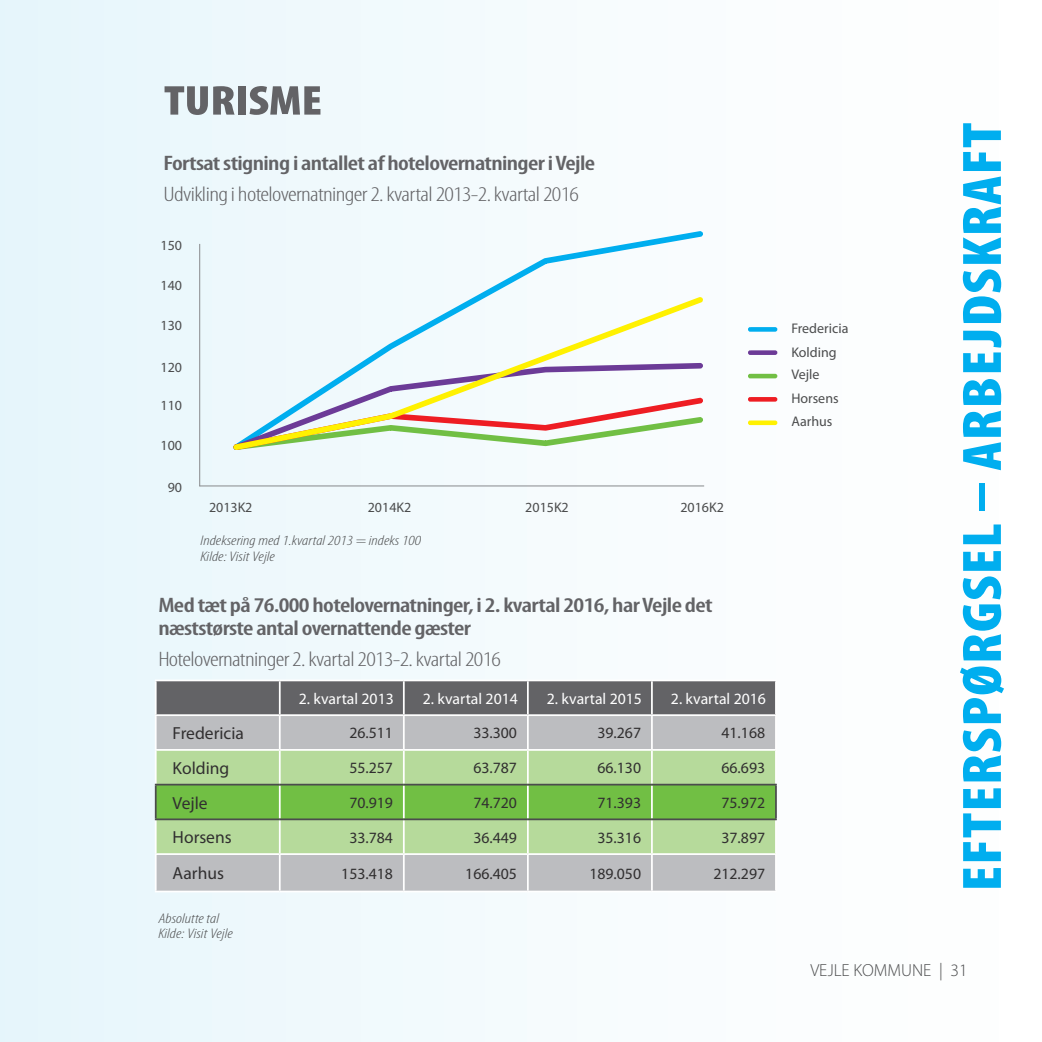
<style>
.page{position:relative;width:1042px;height:1042px;background:#fff}
.page>*{position:absolute;margin:0;border:0;box-sizing:border-box;transform-origin:0 0}
.t1{font:900 condensed 56px "Myriad Pro";letter-spacing:.02em;color:#00aeef;scale:1.1 1}
.t2{font:900 condensed 42px "Myriad Pro";letter-spacing:-.005em;color:#636366;scale:1.2 1}
.t3{font:600 condensed 21px/22.8px "Myriad Pro";letter-spacing:-.025em;color:#636366;scale:1.25 1}
.t4{font:300 condensed 21px "Myriad Pro";letter-spacing:-.025em;color:#636366;scale:1.25 1}
.t5{font:17.5px "Myriad Pro";color:#312f30}
.t6{font:300 17.5px "Myriad Pro";color:#4b4c4d}
.t7{font:15.75px "Myriad Pro";color:#312f30}
.t8{font:15.75px "Myriad Pro";color:#fff}
.t9{font:italic 300 condensed 14px/15.8px "Myriad Pro";color:#4b4c4d;scale:1.25 1}
.t10{font:14px/23.3px "Myriad Pro";color:#4b4c4d}
</style>
<div class="page">
<div style="left:0;top:0;width:1042px;height:1042px;background:linear-gradient(to right,#e7f6fb,#fff)"></div>
<hr style="left:199px;top:244px;width:1px;height:242px;background:#87898c">
<hr style="left:199px;top:485px;width:505px;height:1px;background:#87898c">
<div style="left:233px;top:230px;width:471px;height:65px;background:#f3fafd"></div>
<svg style="left:232px;top:295px;width:472px;height:156px;fill:#f2fafd"></svg>
<div style="left:157px;top:681px;width:618px;height:33px;background:#636366"></div>
<div style="left:157px;top:716px;width:618px;height:174px;background:#bcbdc0"></div>
<div style="left:157px;top:751px;width:618px;height:102px;background:#b6da9b"></div>
<div style="left:157px;top:785px;width:618px;height:33px;background:#71bf44"></div>
<hr style="left:155px;top:679px;width:125px;height:2px;background:#fff">
<hr style="left:155px;top:681px;width:2px;height:33px;background:#fff">
<hr style="left:280px;top:679px;width:124px;height:2px;background:#fff">
<hr style="left:279px;top:681px;width:2px;height:33px;background:#fff">
<hr style="left:404px;top:679px;width:124px;height:2px;background:#fff">
<hr style="left:403px;top:681px;width:2px;height:33px;background:#fff">
<hr style="left:528px;top:679px;width:124px;height:2px;background:#fff">
<hr style="left:652px;top:679px;width:125px;height:2px;background:#fff">
<hr style="left:527px;top:681px;width:2px;height:33px;background:#fff">
<hr style="left:651px;top:681px;width:2px;height:33px;background:#fff">
<hr style="left:775px;top:681px;width:2px;height:33px;background:#fff">
<hr style="left:279px;top:785px;width:2px;height:33px;background:#fff">
<hr style="left:403px;top:785px;width:2px;height:33px;background:#fff">
<hr style="left:527px;top:785px;width:2px;height:33px;background:#fff">
<hr style="left:651px;top:785px;width:2px;height:33px;background:#fff">
<hr style="left:155px;top:820px;width:2px;height:33px;background:#fff">
<hr style="left:155px;top:855px;width:2px;height:35px;background:#fff">
<hr style="left:279px;top:820px;width:2px;height:33px;background:#fff">
<hr style="left:403px;top:820px;width:2px;height:33px;background:#fff">
<hr style="left:527px;top:820px;width:2px;height:33px;background:#fff">
<hr style="left:651px;top:820px;width:2px;height:33px;background:#fff">
<hr style="left:775px;top:820px;width:2px;height:33px;background:#fff">
<hr style="left:279px;top:855px;width:2px;height:35px;background:#fff">
<hr style="left:403px;top:855px;width:2px;height:35px;background:#fff">
<hr style="left:527px;top:855px;width:2px;height:35px;background:#fff">
<hr style="left:651px;top:855px;width:2px;height:35px;background:#fff">
<hr style="left:775px;top:855px;width:2px;height:35px;background:#fff">
<hr style="left:155px;top:853px;width:125px;height:2px;background:#fff">
<hr style="left:280px;top:853px;width:124px;height:2px;background:#fff">
<hr style="left:404px;top:853px;width:124px;height:2px;background:#fff">
<hr style="left:528px;top:853px;width:124px;height:2px;background:#fff">
<hr style="left:652px;top:853px;width:125px;height:2px;background:#fff">
<hr style="left:155px;top:751px;width:2px;height:33px;background:#fff">
<hr style="left:279px;top:751px;width:2px;height:33px;background:#fff">
<hr style="left:403px;top:751px;width:2px;height:33px;background:#fff">
<hr style="left:527px;top:751px;width:2px;height:33px;background:#fff">
<hr style="left:651px;top:751px;width:2px;height:33px;background:#fff">
<hr style="left:775px;top:751px;width:2px;height:33px;background:#fff">
<hr style="left:155px;top:716px;width:2px;height:33px;background:#fff">
<hr style="left:155px;top:714px;width:125px;height:2px;background:#fff">
<hr style="left:280px;top:714px;width:124px;height:2px;background:#fff">
<hr style="left:404px;top:714px;width:124px;height:2px;background:#fff">
<hr style="left:528px;top:714px;width:124px;height:2px;background:#fff">
<hr style="left:652px;top:714px;width:125px;height:2px;background:#fff">
<hr style="left:279px;top:716px;width:2px;height:33px;background:#fff">
<hr style="left:403px;top:716px;width:2px;height:33px;background:#fff">
<hr style="left:527px;top:716px;width:2px;height:33px;background:#fff">
<hr style="left:651px;top:716px;width:2px;height:33px;background:#fff">
<hr style="left:775px;top:716px;width:2px;height:33px;background:#fff">
<hr style="left:155px;top:749px;width:125px;height:2px;background:#fff">
<hr style="left:280px;top:749px;width:124px;height:2px;background:#fff">
<hr style="left:404px;top:749px;width:124px;height:2px;background:#fff">
<hr style="left:528px;top:749px;width:124px;height:2px;background:#fff">
<hr style="left:652px;top:749px;width:125px;height:2px;background:#fff">
<hr style="left:155px;top:890px;width:125px;height:2px;background:#fff">
<hr style="left:280px;top:890px;width:124px;height:2px;background:#fff">
<hr style="left:404px;top:890px;width:124px;height:2px;background:#fff">
<hr style="left:528px;top:890px;width:124px;height:2px;background:#fff">
<hr style="left:652px;top:890px;width:125px;height:2px;background:#fff">
<hr style="left:155px;top:784px;width:125px;height:1px;background:#4b4c4d">
<hr style="left:155px;top:785px;width:2px;height:33px;background:#4b4c4d">
<hr style="left:280px;top:784px;width:124px;height:1px;background:#4b4c4d">
<hr style="left:404px;top:784px;width:124px;height:1px;background:#4b4c4d">
<hr style="left:528px;top:784px;width:124px;height:1px;background:#4b4c4d">
<hr style="left:652px;top:784px;width:125px;height:1px;background:#4b4c4d">
<hr style="left:775px;top:785px;width:2px;height:33px;background:#4b4c4d">
<hr style="left:155px;top:818px;width:125px;height:2px;background:#4b4c4d">
<hr style="left:280px;top:818px;width:124px;height:2px;background:#4b4c4d">
<hr style="left:404px;top:818px;width:124px;height:2px;background:#4b4c4d">
<hr style="left:528px;top:818px;width:124px;height:2px;background:#4b4c4d">
<hr style="left:652px;top:818px;width:125px;height:2px;background:#4b4c4d">
<svg style="left:748px;top:327px;width:29px;height:5px"></svg>
<svg style="left:748px;top:350px;width:29px;height:5px"></svg>
<div style="left:748px;top:374px;width:29px;height:4px;background:#71bf44;border:2px solid #71bf44"></div>
<svg style="left:748px;top:397px;width:29px;height:5px"></svg>
<svg style="left:748px;top:420px;width:29px;height:5px"></svg>
<h2 class="t2" style="left:164px;top:74px;width:133px">TURISME</h2>
<p class="t3" style="left:163px;top:151px;width:347px">Fortsat stigning i antallet af hotelovernatninger i Vejle</p>
<p class="t4" style="left:163px;top:182px;width:334px">Udvikling i hotelovernatninger 2. kvartal 2013-2. kvartal 2016</p>
<p class="t10" style="left:161px;top:234px;width:23px">150</p>
<p class="t10" style="left:161px;top:273px;width:23px">140</p>
<p class="t10" style="left:161px;top:313px;width:23px">130</p>
<p class="t10" style="left:161px;top:355px;width:23px">120</p>
<p class="t10" style="left:161px;top:394px;width:23px">110</p>
<p class="t10" style="left:161px;top:433px;width:23px">100</p>
<p class="t10" style="left:168px;top:475px;width:16px">90</p>
<p class="t10" style="left:209px;top:495px;width:45px">2013K2</p>
<p class="t10" style="left:368px;top:495px;width:45px">2014K2</p>
<p class="t10" style="left:525px;top:495px;width:45px">2015K2</p>
<p class="t10" style="left:680px;top:495px;width:45px">2016K2</p>
<p class="t9" style="left:200px;top:533px;width:178px">Indeksering med 1.kvartal 2013 = indeks 100<br>Kilde: Visit Vejle</p>
<p class="t3" style="left:158px;top:593px;width:445px">Med tæt på 76.000 hotelovernatninger, i 2. kvartal 2016, har Vejle det næststørste antal overnattende gæster</p>
<p class="t4" style="left:158px;top:647px;width:275px">Hotelovernatninger 2. kvartal 2013-2. kvartal 2016</p>
<p class="t8" style="left:299px;top:689px;width:97px">2. kvartal 2013</p>
<p class="t8" style="left:423px;top:689px;width:97px">2. kvartal 2014</p>
<p class="t8" style="left:547px;top:689px;width:97px">2. kvartal 2015</p>
<p class="t8" style="left:671px;top:689px;width:97px">2. kvartal 2016</p>
<p class="t5" style="left:173px;top:722px;width:73px">Fredericia</p>
<p class="t7" style="left:349px;top:723px;width:45px">26.511</p>
<p class="t7" style="left:473px;top:723px;width:45px">33.300</p>
<p class="t7" style="left:597px;top:723px;width:45px">39.267</p>
<p class="t7" style="left:721px;top:723px;width:45px">41.168</p>
<p class="t5" style="left:173px;top:757px;width:58px">Kolding</p>
<p class="t7" style="left:349px;top:758px;width:45px">55.257</p>
<p class="t7" style="left:473px;top:758px;width:45px">63.787</p>
<p class="t7" style="left:597px;top:758px;width:45px">66.130</p>
<p class="t7" style="left:721px;top:758px;width:45px">66.693</p>
<p class="t5" style="left:173px;top:792px;width:37px">Vejle</p>
<p class="t7" style="left:349px;top:793px;width:45px">70.919</p>
<p class="t7" style="left:473px;top:793px;width:45px">74.720</p>
<p class="t7" style="left:597px;top:793px;width:45px">71.393</p>
<p class="t7" style="left:721px;top:793px;width:45px">75.972</p>
<p class="t5" style="left:173px;top:826px;width:61px">Horsens</p>
<p class="t7" style="left:349px;top:827px;width:45px">33.784</p>
<p class="t7" style="left:473px;top:827px;width:45px">36.449</p>
<p class="t7" style="left:597px;top:827px;width:45px">35.316</p>
<p class="t7" style="left:721px;top:827px;width:45px">37.897</p>
<p class="t5" style="left:173px;top:863px;width:53px">Aarhus</p>
<p class="t7" style="left:341px;top:864px;width:53px">153.418</p>
<p class="t7" style="left:465px;top:864px;width:53px">166.405</p>
<p class="t7" style="left:589px;top:864px;width:53px">189.050</p>
<p class="t7" style="left:713px;top:864px;width:53px">212.297</p>
<p class="t9" style="left:158px;top:910px;width:61px">Absolutte tal<br>Kilde: Visit Vejle</p>
<p class="t10" style="left:791px;top:317px;width:59px">Fredericia<br>Kolding<br>Vejle<br>Horsens<br>Aarhus</p>
<h1 class="t1" style="left:946px;top:891px;width:700px;rotate:-90deg">EFTERSPØRGSEL – ARBEJDSKRAFT</h1>
<p class="t6" style="left:810px;top:959px;width:159px">VEJLE KOMMUNE | 31</p>
</div>
